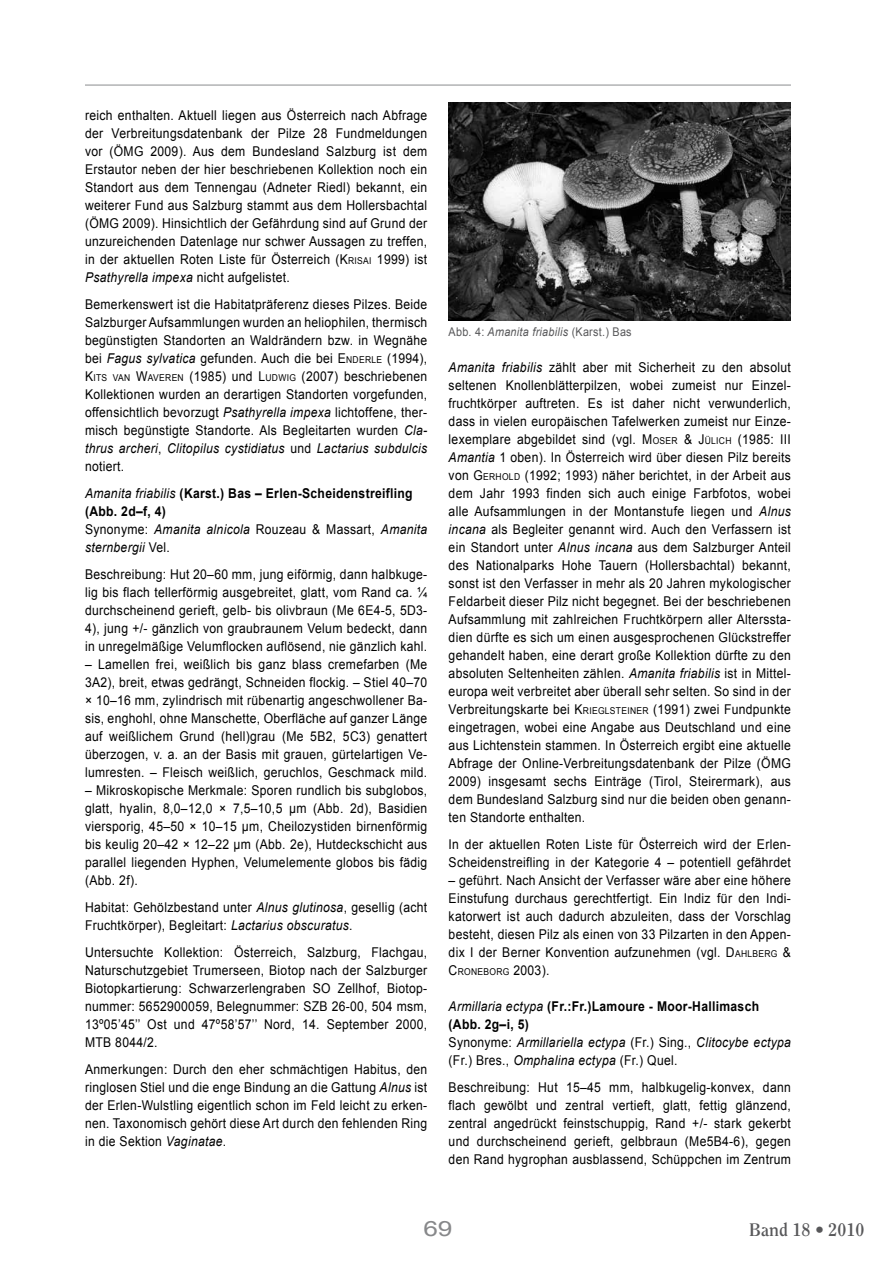
<style>
.page{position:relative;width:893px;height:1263px;background:#fff}
.page>*{position:absolute;margin:0;border:0;box-sizing:border-box;transform-origin:0 0}
.t1{font:21px "Arial";color:#87888a;scale:1.25 1}
.t2{font:700 18px "Clearface Std";color:#58585a}
.t3{font:13.5px/18px "Arial";letter-spacing:.025em;color:#000;text-align:justify;scale:.9 1}
.t4{font:italic 13.5px/18px "Arial";letter-spacing:.025em;color:#000;scale:.9 1}
.t5{font:12px "Arial";letter-spacing:.025em;color:#58585a;scale:.9 1}
.t6{font:9.45px "Arial";letter-spacing:.035em;color:#000;scale:.9 1}
.s1{font-style:inherit}
.s2{font-size:9.45px}
.s3{font-style:italic}
.s4{font-weight:700;font-style:normal}
.s5{font-style:normal}
.s6{font-size:13.5px}
</style>
<div class="page">
<hr style="left:85px;top:84px;width:706px;height:2px;background:#b1b3b4">
<img style="left:449px;top:102px;width:342px;height:218px">
<p class="t3" style="left:85px;top:106px;width:382px">reich enthalten. Aktuell liegen aus Österreich nach Abfrage der Verbreitungsdatenbank der Pilze 28 Fundmeldungen vor (ÖMG 2009). Aus dem Bundesland Salzburg ist dem Erstautor neben der hier beschriebenen Kollektion noch ein Standort aus dem Tennengau (Adneter Riedl) bekannt, ein weiterer Fund aus Salzburg stammt aus dem Hollersbachtal (ÖMG 2009). Hinsichtlich der Gefährdung sind auf Grund der unzureichenden Datenlage nur schwer Aussagen zu treffen, in der aktuellen Roten Liste für Österreich (<span class="s1">K</span><span class="s2">RISAI</span> 1999) ist <span class="s3">Psathyrella impexa</span> nicht aufgelistet.</p>
<p class="t3" style="left:85px;top:295px;width:382px">Bemerkenswert ist die Habitatpräferenz dieses Pilzes. Beide Salzburger Aufsammlungen wurden an heliophilen, thermisch begünstigten Standorten an Waldrändern bzw. in Wegnähe bei <span class="s3">Fagus sylvatica</span> gefunden. Auch die bei <span class="s1">E</span> <span class="s2">NDERLE</span> (1994), <span class="s1">K</span><span class="s2">ITS VAN</span> <span class="s1">W</span><span class="s2">AVEREN</span> (1985) und <span class="s1">L</span> <span class="s2">UDWIG</span> (2007) beschriebenen Kollektionen wurden an derartigen Standorten vorgefunden, offensichtlich bevorzugt <span class="s3">Psathyrella impexa</span> lichtoffene, ther&shy;misch begünstigte Standorte. Als Begleitarten wurden <span class="s3">Cla&shy;thrus archeri</span>, <span class="s3">Clitopilus cystidiatus</span> und <span class="s3">Lactarius subdulcis </span>notiert.</p>
<p class="t4" style="left:85px;top:484px;width:382px">Amanita friabilis <span class="s4">(Karst.) Bas – Erlen-Scheidenstreifling (Abb. 2d–f, 4)<br></span><span class="s5">Synonyme:</span> Amanita alnicola <span class="s5">Rouzeau &amp; Massart,</span> Amanita sternbergii <span class="s5">Vel.</span></p>
<p class="t3" style="left:85px;top:565px;width:382px">Beschreibung: Hut 20–60 mm, jung eiförmig, dann halbkuge&shy;lig bis flach tellerförmig ausgebreitet, glatt, vom Rand ca. ¼ durchscheinend gerieft, gelb- bis olivbraun (Me 6E4-5, 5D3- 4), jung +/- gänzlich von graubraunem Velum bedeckt, dann in unregelmäßige Velumflocken auflösend, nie gänzlich kahl.</p>
<p class="t3" style="left:85px;top:655px;width:382px">– Lamellen frei, weißlich bis ganz blass cremefarben (Me 3A2), breit, etwas gedrängt, Schneiden flockig. – Stiel 40–70 × 10–16 mm, zylindrisch mit rübenartig angeschwollener Ba&shy;sis, enghohl, ohne Manschette, Oberfläche auf ganzer Länge auf weißlichem Grund (hell)grau (Me 5B2, 5C3) genattert überzogen, v. a. an der Basis mit grauen, gürtelartigen Ve&shy;lumresten. – Fleisch weißlich, geruchlos, Geschmack mild.</p>
<p class="t3" style="left:85px;top:781px;width:382px">– Mikroskopische Merkmale: Sporen rundlich bis subglobos, glatt, hyalin, 8,0–12,0 × 7,5–10,5 µm (Abb. 2d), Basidien viersporig, 45–50 × 10–15 µm, Cheilozystiden birnenförmig bis keulig 20–42 × 12–22 µm (Abb. 2e), Hutdeckschicht aus parallel liegenden Hyphen, Velumelemente globos bis fädig (Abb. 2f).</p>
<p class="t3" style="left:85px;top:898px;width:382px">Habitat: Gehölzbestand unter <span class="s3">Alnus glutinosa</span>, gesellig (acht<br>Fruchtkörper), Begleitart: <span class="s3">Lactarius obscuratus</span>.</p>
<p class="t3" style="left:85px;top:943px;width:382px">Untersuchte Kollektion: Österreich, Salzburg, Flachgau, Naturschutzgebiet Trumerseen, Biotop nach der Salzburger Biotopkartierung: Schwarzerlengraben SO Zellhof, Biotop&shy;nummer: 5652900059, Belegnummer: SZB 26-00, 504 msm, 13º05’45’’ Ost und 47º58’57’’ Nord, 14. September 2000, MTB 8044/2.</p>
<p class="t3" style="left:85px;top:1060px;width:382px">Anmerkungen: Durch den eher schmächtigen Habitus, den ringlosen Stiel und die enge Bindung an die Gattung <span class="s3">Alnus</span> ist der Erlen-Wulstling eigentlich schon im Feld leicht zu erken&shy;nen. Taxonomisch gehört diese Art durch den fehlenden Ring in die Sektion <span class="s3">Vaginatae</span>.</p>
<p class="t5" style="left:449px;top:324px;width:205px">Abb. 4: <span class="s3">Amanita friabilis</span> (Karst.) Bas</p>
<p class="t3" style="left:449px;top:358px;width:382px"><span class="s3">Amanita friabilis</span> zählt aber mit Sicherheit zu den absolut seltenen Knollenblätterpilzen, wobei zumeist nur Einzel&shy;fruchtkörper auftreten. Es ist daher nicht verwunderlich, dass in vielen europäischen Tafelwerken zumeist nur Einze&shy;lexemplare abgebildet sind (vgl. <span class="s1">M</span><span class="s2">OSER</span> &amp; <span class="s1">J</span><span class="s2">ÜLICH</span> (1985: III <span class="s3">Amantia</span> 1 oben). In Österreich wird über diesen Pilz bereits von <span class="s1">G</span><span class="s2">ERHOLD</span> (1992; 1993) näher berichtet, in der Arbeit aus dem Jahr 1993 finden sich auch einige Farbfotos, wobei alle Aufsammlungen in der Montanstufe liegen und <span class="s3">Alnus incana</span> als Begleiter genannt wird. Auch den Verfassern ist ein Standort unter <span class="s3">Alnus incana</span> aus dem Salzburger Anteil des Nationalparks Hohe Tauern (Hollersbachtal) bekannt, sonst ist den Verfasser in mehr als 20 Jahren mykologischer Feldarbeit dieser Pilz nicht begegnet. Bei der beschriebenen Aufsammlung mit zahlreichen Fruchtkörpern aller Alterssta&shy;dien dürfte es sich um einen ausgesprochenen Glückstreffer gehandelt haben, eine derart große Kollektion dürfte zu den absoluten Seltenheiten zählen. <span class="s3">Amanita friabilis</span> ist in Mittel&shy;europa weit verbreitet aber überall sehr selten. So sind in der Verbreitungskarte bei <span class="s1">K</span><span class="s2">RIEGLSTEINER</span> (1991) zwei Fundpunkte eingetragen, wobei eine Angabe aus Deutschland und eine aus Lichtenstein stammen. In Österreich ergibt eine aktuelle Abfrage der Online-Verbreitungsdatenbank der Pilze (ÖMG 2009) insgesamt sechs Einträge (Tirol, Steirermark), aus dem Bundesland Salzburg sind nur die beiden oben genann&shy;ten Standorte enthalten.</p>
<p class="t3" style="left:449px;top:835px;width:382px">In der aktuellen Roten Liste für Österreich wird der Erlen-<br>Scheidenstreifling in der Kategorie 4 – potentiell gefährdet</p>
<p class="t3" style="left:449px;top:871px;width:382px">– geführt. Nach Ansicht der Verfasser wäre aber eine höhere Einstufung durchaus gerechtfertigt. Ein Indiz für den Indi&shy;katorwert ist auch dadurch abzuleiten, dass der Vorschlag besteht, diesen Pilz als einen von 33 Pilzarten in den Appen&shy;dix I der Berner Konvention aufzunehmen (vgl. <span class="s1">D</span><span class="s2">AHLBERG</span> &amp;</p>
<p class="t6" style="left:449px;top:966px;width:113px"><span class="s6">C</span>RONEBORG <span class="s6">2003).</span></p>
<p class="t4" style="left:449px;top:998px;width:382px">Armillaria ectypa <span class="s4">(Fr.:Fr.)Lamoure - Moor-Hallimasch (Abb. 2g–i, 5)<br></span><span class="s5">Synonyme:</span> Armillariella ectypa <span class="s5">(Fr.) Sing.,</span> Clitocybe ectypa <span class="s5">(Fr.) Bres.,</span> Omphalina ectypa <span class="s5">(Fr.) Quel.</span></p>
<p class="t3" style="left:449px;top:1078px;width:382px">Beschreibung: Hut 15–45 mm, halbkugelig-konvex, dann flach gewölbt und zentral vertieft, glatt, fettig glänzend, zentral angedrückt feinstschuppig, Rand +/- stark gekerbt und durchscheinend gerieft, gelbbraun (Me5B4-6), gegen den Rand hygrophan ausblassend, Schüppchen im Zentrum</p>
<h1 class="t1" style="left:423px;top:1215px;width:25px">69</h1>
<h2 class="t2" style="left:749px;top:1219px;width:117px">Band 18 • 2010</h2>
</div>
